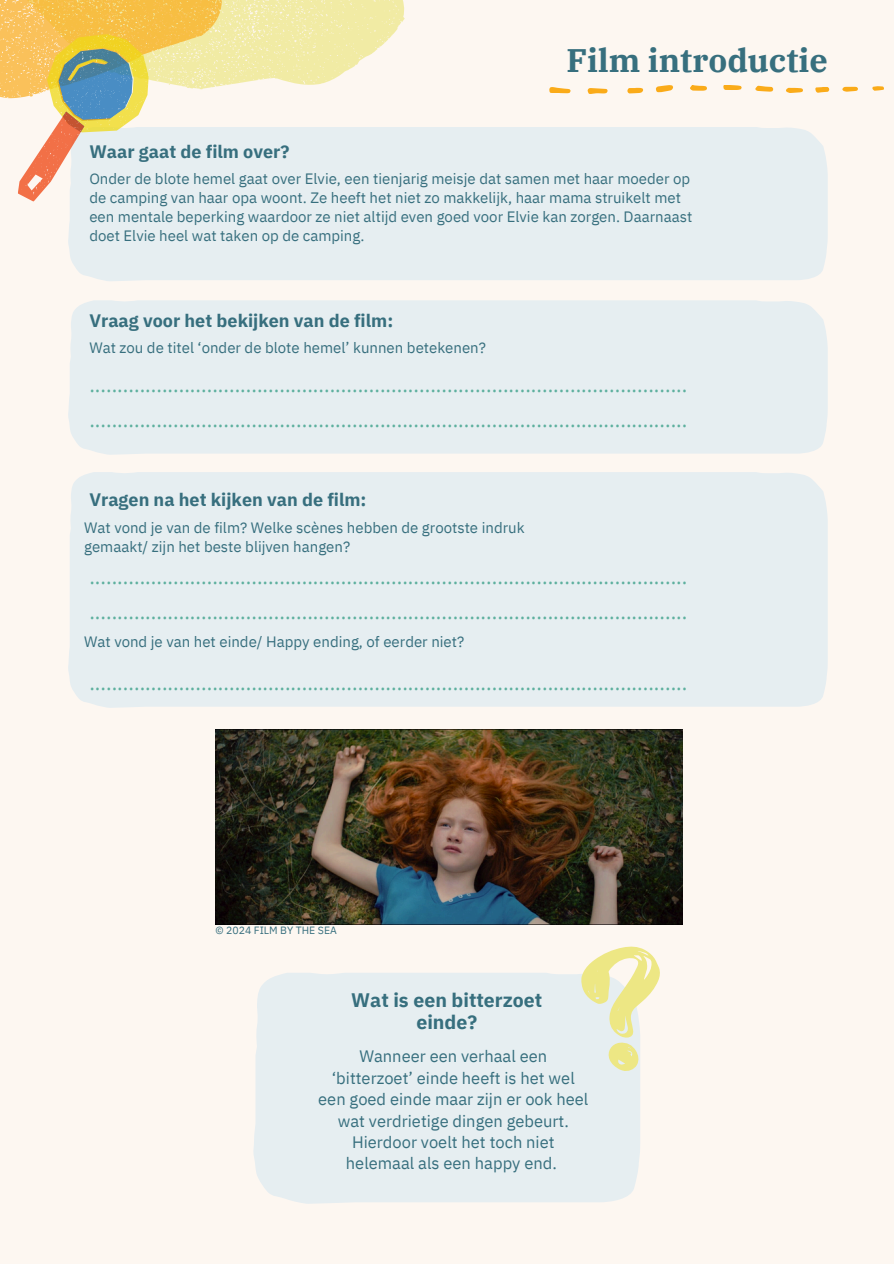
<style>
.page{position:relative;width:894px;height:1264px;background:#fff}
.page>*{position:absolute;margin:0;border:0;box-sizing:border-box;transform-origin:0 0}
.t1{font:700 32.55px "IBM Plex Serif";color:#376f7e}
.t2{font:21px/34.8px "Open Sans";color:#5eb09f}
.t3{font:700 19.5px/22.5px "IBM Plex Sans";color:#376f7e;text-align:center}
.t4{font:700 18px "IBM Plex Sans";color:#376f7e}
.t5{font:16.5px/21.3px "IBM Plex Sans";color:#376f7e;text-align:center}
.t6{font:15px/19.2px "IBM Plex Sans";color:#376f7e}
.t7{font:10.5px "IBM Plex Sans";color:#376f7e}
</style>
<div class="page">
<div style="left:0;top:0;width:893px;height:1263px;background:#fdf7f1"></div>
<div style="left:253px;top:973px;width:387px;height:230px;background:#e6eef1"></div>
<div style="left:69px;top:472px;width:758px;height:236px;background:#e6eef1"></div>
<div style="left:68px;top:300px;width:759px;height:155px;background:#e6eef1"></div>
<div style="left:68px;top:127px;width:759px;height:154px;background:#e6eef1"></div>
<img style="left:215px;top:729px;width:467px;height:195px">
<svg style="left:0;top:0;width:405px;height:204px"></svg>
<svg style="left:580px;top:946px;width:80px;height:126px"></svg>
<svg style="left:549px;top:87px;width:21px;height:6px"></svg>
<svg style="left:656px;top:85px;width:17px;height:7px"></svg>
<svg style="left:587px;top:88px;width:20px;height:6px"></svg>
<svg style="left:723px;top:85px;width:18px;height:5px"></svg>
<svg style="left:755px;top:86px;width:18px;height:6px"></svg>
<svg style="left:690px;top:85px;width:16px;height:6px"></svg>
<svg style="left:627px;top:88px;width:16px;height:5px"></svg>
<svg style="left:786px;top:88px;width:16px;height:5px"></svg>
<svg style="left:815px;top:87px;width:14px;height:6px"></svg>
<svg style="left:842px;top:87px;width:15px;height:5px"></svg>
<svg style="left:872px;top:86px;width:11px;height:5px"></svg>
<h3 class="t4" style="left:89px;top:139px;width:202px">Waar gaat de film over?</h3>
<h1 class="t1" style="left:566px;top:39px;width:263px">Film introductie</h1>
<h3 class="t6" style="left:89px;top:169px;width:604px">Onder de blote hemel gaat over Elvie, een tienjarig meisje dat samen met haar moeder op de camping van haar opa woont. Ze heeft het niet zo makkelijk, haar mama struikelt met een mentale beperking waardoor ze niet altijd even goed voor Elvie kan zorgen. Daarnaast doet Elvie heel wat taken op de camping.</h3>
<p class="t4" style="left:89px;top:308px;width:305px">Vraag voor het bekijken van de film:</p>
<p class="t6" style="left:89px;top:338px;width:398px">Wat zou de titel ‘onder de blote hemel’ kunnen betekenen?</p>
<h3 class="t2" style="left:89px;top:366px;width:599px">........................................................................................................... ...........................................................................................................</h3>
<h2 class="t4" style="left:89px;top:488px;width:278px">Vragen na het kijken van de film:</h2>
<p class="t6" style="left:84px;top:517px;width:442px">Wat vond je van de film? Welke scènes hebben de grootste indruk gemaakt/ zijn het beste blijven hangen?</p>
<p class="t2" style="left:89px;top:559px;width:599px">........................................................................................................... ...........................................................................................................</p>
<p class="t6" style="left:84px;top:632px;width:381px">Wat vond je van het einde/ Happy ending, of eerder niet?</p>
<p class="t2" style="left:89px;top:664px;width:599px">...........................................................................................................</p>
<h3 class="t7" style="left:215px;top:923px;width:123px">© 2024 FILM BY THE SEA</h3>
<h2 class="t3" style="left:351px;top:988px;width:192px">Wat is een bitterzoet einde?</h2>
<h2 class="t5" style="left:318px;top:1045px;width:271px">Wanneer een verhaal een ‘bitterzoet’ einde heeft is het wel een goed einde maar zijn er ook heel wat verdrietige dingen gebeurt.<br>Hierdoor voelt het toch niet helemaal als een happy end.</h2>
</div>
